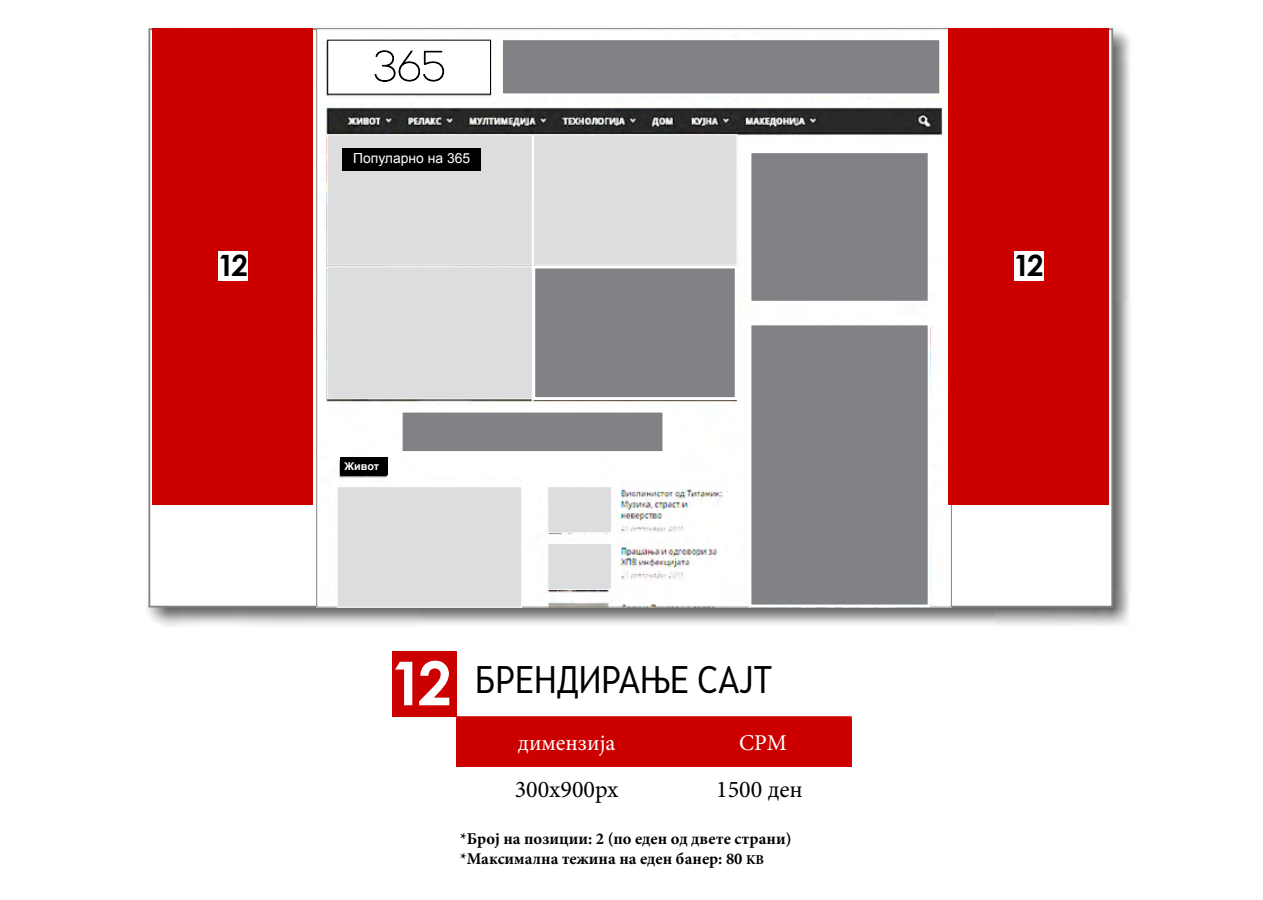
<style>
.page{position:relative;width:1263px;height:900px;background:#fff}
.page>*{position:absolute;margin:0;border:0;box-sizing:border-box;transform-origin:0 0}
.t1{font:36px "Skola Sans Cn";color:#000}
.t2{font:700 29.4px "Century Gothic";color:#000}
.t3{font:24px "Minion Pro";color:#000}
.t4{font:22.65px "Minion Pro";color:#fff}
.t5{font:700 16.5px/19.8px "Minion Pro";color:#000}
.t6{font:13.95px "Arial";color:#fff}
.t7{font:700 10.8px "Arial";letter-spacing:-.005em;color:#fff}
.s1{font-family:"Century Gothic";font-weight:700;font-size:60.6px;color:#fff}
.s2{font-size:13.5px}
</style>
<div class="page">
<div style="left:145px;top:25px;width:989px;height:602px;background:#000;opacity:.6"></div>
<div style="left:148px;top:28px;width:965px;height:580px;background:#fff;border:2px solid #808285"></div>
<img style="left:318px;top:30px;width:632px;height:576px">
<div style="left:500px;top:37px;width:442px;height:59px;background:#808285;border:3px solid #fff"></div>
<div style="left:748px;top:150px;width:183px;height:154px;background:#808285;border:3px solid #fff"></div>
<div style="left:748px;top:322px;width:183px;height:285px;background:#808285;border:3px solid #fff"></div>
<div style="left:153px;top:28px;width:160px;height:477px;background:#cd0000"></div>
<div style="left:948px;top:28px;width:161px;height:477px;background:#cd0000"></div>
<div style="left:337px;top:486px;width:185px;height:122px;background:#dcddde"></div>
<svg style="left:547px;top:486px;width:65px;height:47px;background:#dedfe0"></svg>
<svg style="left:547px;top:543px;width:65px;height:47px;background:#dedfe0"></svg>
<div style="left:327px;top:134px;width:411px;height:265px;background:#dcddde"></div>
<div style="left:532px;top:266px;width:206px;height:134px;background:#808285;border:3px solid #fff"></div>
<div style="left:328px;top:40px;width:162px;height:54px;background:#fff"></div>
<svg style="left:374px;top:50px;width:71px;height:32px"></svg>
<div style="left:400px;top:410px;width:265px;height:44px;background:#808285;border:3px solid #fff"></div>
<div style="left:342px;top:148px;width:139px;height:23px;background:#000"></div>
<div style="left:340px;top:457px;width:48px;height:18px;background:#000"></div>
<div style="left:1014px;top:252px;width:29px;height:29px;background:#fff"></div>
<div style="left:218px;top:252px;width:30px;height:29px;background:#fff"></div>
<div style="left:456px;top:720px;width:396px;height:47px;background:#cd0000"></div>
<div style="left:392px;top:651px;width:64px;height:65px;background:#cd0000"></div>
<div style="left:456px;top:716px;width:396px;height:5px;background:#cd0000"></div>
<p class="t6" style="left:353px;top:149px;width:119px">Популарно на 365</p>
<h2 class="t2" style="left:218px;top:243px;width:31px">12</h2>
<h2 class="t2" style="left:1014px;top:243px;width:31px">12</h2>
<p class="t7" style="left:345px;top:459px;width:36px">Живот</p>
<h1 class="t1" style="left:390px;top:658px;width:384px"><span class="s1">12</span> БРЕНДИРАЊЕ САЈТ</h1>
<h3 class="t4" style="left:518px;top:728px;width:99px">димензија</h3>
<h3 class="t4" style="left:739px;top:728px;width:49px">CPM</h3>
<h3 class="t3" style="left:515px;top:773px;width:105px">300х900px</h3>
<h3 class="t3" style="left:716px;top:773px;width:88px">1500 ден</h3>
<p class="t5" style="left:460px;top:828px;width:333px">*Број на позиции: 2 (по еден од двете страни) *Максимална тежина на еден банер: 80 <span class="s2">KB</span></p>
</div>
